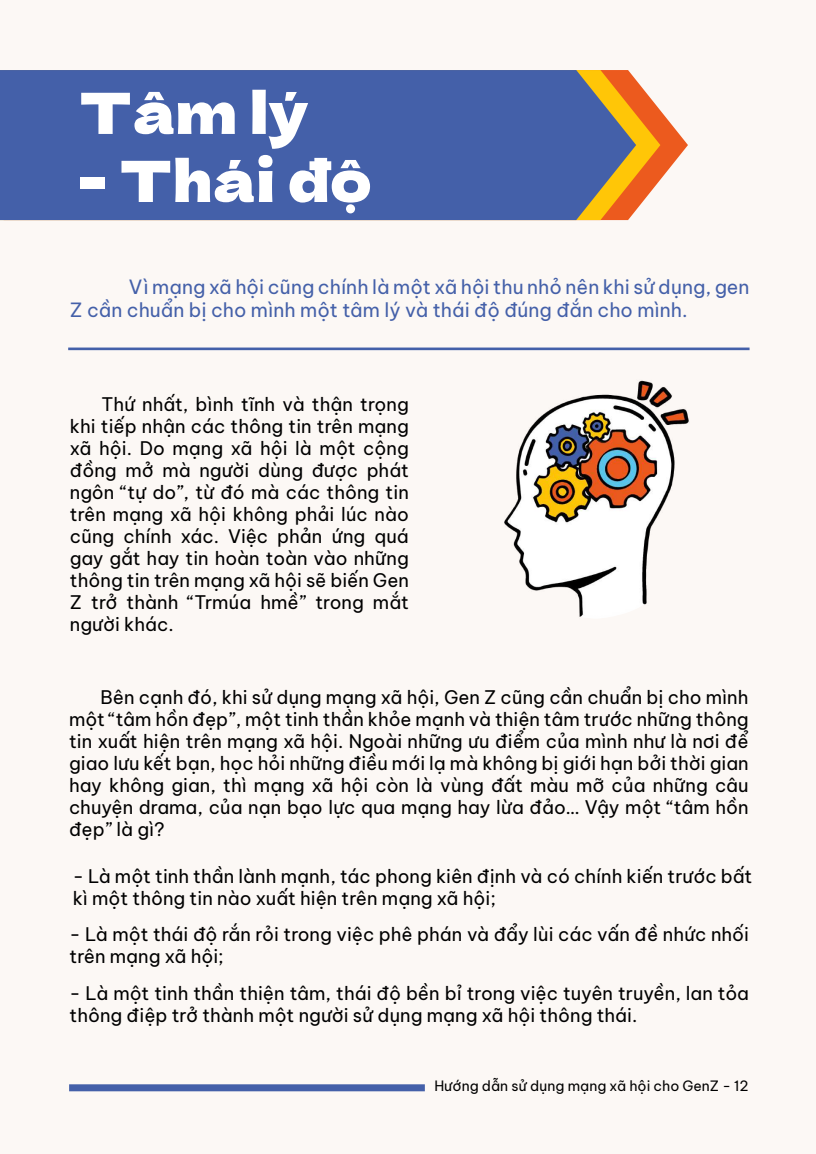
<style>
.page{position:relative;width:816px;height:1154px;background:#fcf8f5}
.page>*{position:absolute;margin:0;border:0;box-sizing:border-box;transform-origin:0 0}
.t1{font:56.7px "Dela Gothic One";letter-spacing:.01em;color:#fff}
.t2{font:19.25px/23.1px "Be Vietnam Pro";color:#4460a9}
.t3{font:18.38px/22.1px "Be Vietnam Pro";color:#000}
.t4{font:14px "Be Vietnam Pro";color:#000}
</style>
<div class="page">
<div style="left:69px;top:1084px;width:356px;height:7px;background:#4460a9"></div>
<svg style="left:660px;top:110px;width:28px;height:70px"></svg>
<svg style="left:636px;top:80px;width:24px;height:130px;fill:#ec5a1e"></svg>
<div style="left:0;top:70px;width:636px;height:150px;background:#4460a9"></div>
<hr style="left:68px;top:347px;width:681px;height:3px;background:#4460a9">
<img style="left:504px;top:380px;width:185px;height:237px">
<h1 class="t1" style="left:79px;top:69px;width:231px">Tâm lý</h1>
<h1 class="t1" style="left:79px;top:137px;width:294px">- Thái độ</h1>
<p class="t2" style="left:70px;top:273px;width:681px;text-indent:59px">Vì mạng xã hội cũng chính là một xã hội thu nhỏ nên khi sử dụng, gen<br>Z cần chuẩn bị cho mình một tâm lý và thái độ đúng đắn cho mình.</p>
<p class="t3" style="left:70px;top:391px;width:340px;text-align:justify;text-indent:32px">Thứ nhất, bình tĩnh và thận trọng khi tiếp nhận các thông tin trên mạng xã hội. Do mạng xã hội là một cộng đồng mở mà người dùng được phát ngôn “tự do”, từ đó mà các thông tin trên mạng xã hội không phải lúc nào cũng chính xác. Việc phản ứng quá gay gắt hay tin hoàn toàn vào những thông tin trên mạng xã hội sẽ biến Gen Z trở thành “Trmúa hmề” trong mắt người khác.</p>
<p class="t3" style="left:69px;top:684px;width:681px;text-align:justify;text-indent:32px">Bên cạnh đó, khi sử dụng mạng xã hội, Gen Z cũng cần chuẩn bị cho mình một “tâm hồn đẹp”, một tinh thần khỏe mạnh và thiện tâm trước những thông tin xuất hiện trên mạng xã hội. Ngoài những ưu điểm của mình như là nơi để giao lưu kết bạn, học hỏi những điều mới lạ mà không bị giới hạn bởi thời gian hay không gian, thì mạng xã hội còn là vùng đất màu mỡ của những câu chuyện drama, của nạn bạo lực qua mạng hay lừa đảo… Vậy một “tâm hồn đẹp” là gì?</p>
<p class="t3" style="left:73px;top:863px;width:681px">- Là một tinh thần lành mạnh, tác phong kiên định và có chính kiến trước bất kì một thông tin nào xuất hiện trên mạng xã hội;</p>
<p class="t3" style="left:69px;top:922px;width:681px">- Là một thái độ rắn rỏi trong việc phê phán và đẩy lùi các vấn đề nhức nhối trên mạng xã hội;</p>
<p class="t3" style="left:69px;top:980px;width:681px">- Là một tinh thần thiện tâm, thái độ bền bỉ trong việc tuyên truyền, lan tỏa thông điệp trở thành một người sử dụng mạng xã hội thông thái.</p>
<p class="t4" style="left:434px;top:1074px;width:316px">Hướng dẫn sử dụng mạng xã hội cho GenZ - 12</p>
</div>
